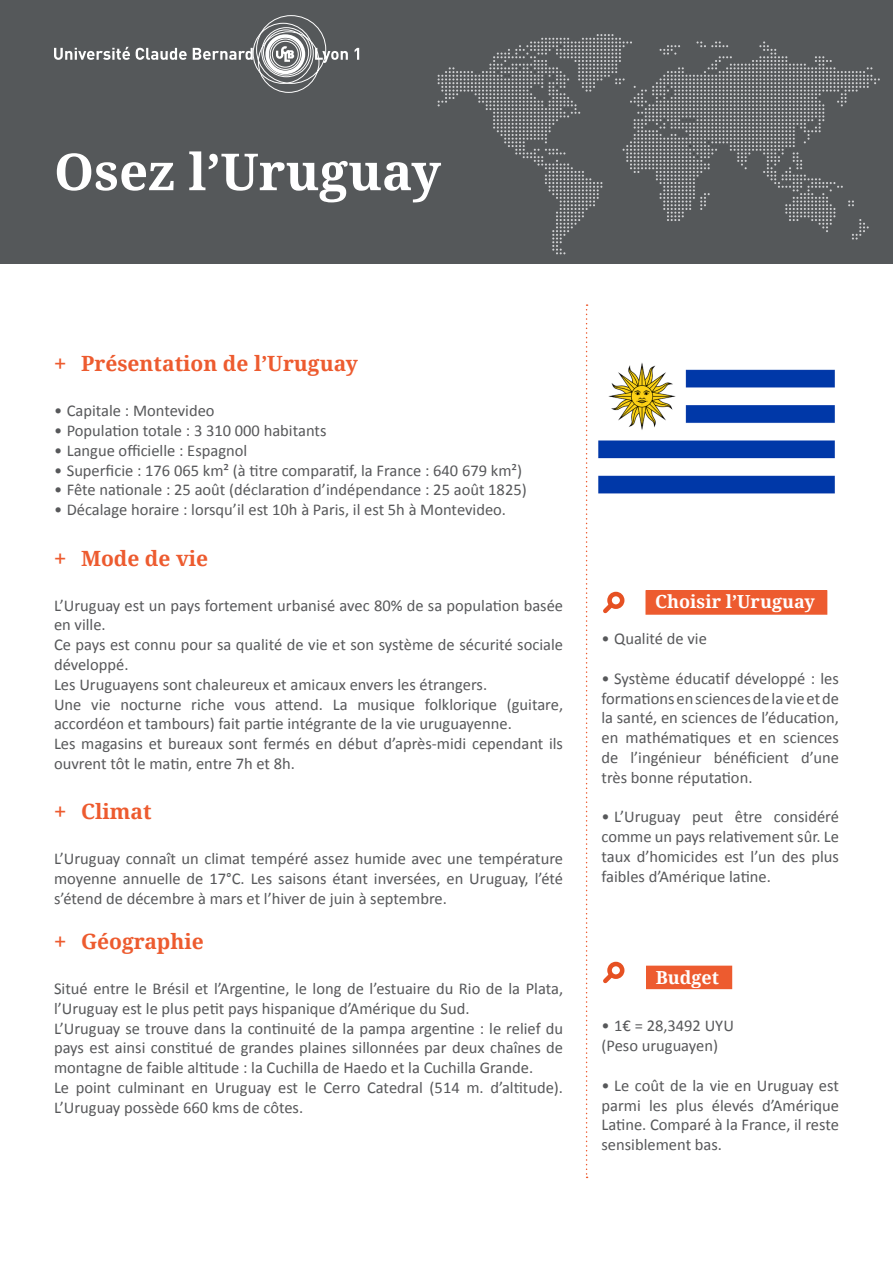
<style>
.page{position:relative;width:893px;height:1263px;background:#fff}
.page>*{position:absolute;margin:0;border:0;box-sizing:border-box;transform-origin:0 0}
.t1{font:700 51px "Droid Serif";color:#fff}
.t2{font:700 21px "Droid Serif";color:#ed5b2f}
.t3{font:700 18px "Droid Serif";color:#fff}
.Texte{font:16.5px/19.8px "Calibri";color:#57585a}
.Liste_puces{font:16.5px "Calibri";color:#57585a}
.s1{font-family:"Arial";font-weight:400}
</style>
<div class="page">
<div style="left:0;top:0;width:893px;height:264px;background:#55585a"></div>
<svg style="left:438px;top:34px;width:442px;height:220px"></svg>
<svg style="left:54px;top:47px;width:76px;height:13px"></svg>
<svg style="left:136px;top:48px;width:51px;height:12px"></svg>
<svg style="left:355px;top:48px;width:4px;height:12px"></svg>
<svg style="left:193px;top:15px;width:155px;height:78px"></svg>
<div style="left:646px;top:591px;width:181px;height:23px;background:#ed5b2f"></div>
<div style="left:645px;top:590px;width:182px;height:25px;border:1px solid #ed5b2f"></div>
<svg style="left:586px;top:304px;width:2px;height:874px"></svg>
<div style="left:607px;top:592px;width:17px;height:17px;border:5px solid #e65123;border-radius:50%"></div>
<svg style="left:603px;top:599px;width:14px;height:15px"></svg>
<img style="left:598px;top:362px;width:237px;height:132px">
<div style="left:607px;top:962px;width:17px;height:17px;border:5px solid #e65123;border-radius:50%"></div>
<svg style="left:603px;top:969px;width:14px;height:15px"></svg>
<div style="left:647px;top:966px;width:85px;height:22px;background:#ed5b2f"></div>
<div style="left:646px;top:966px;width:86px;height:23px;border:1px solid #ed5b2f"></div>
<p class="t1" style="left:54px;top:136px;width:389px">Osez l’Uruguay</p>
<p class="t2" style="left:54px;top:349px;width:306px"><span class="s1">+</span> Présentation de l’Uruguay</p>
<p class="Texte" style="left:54px;top:401px;width:162px">• Capitale : Montevideo</p>
<p class="Texte" style="left:54px;top:421px;width:274px">• Population totale : 3 310 000 habitants</p>
<p class="Texte" style="left:54px;top:440px;width:195px">• Langue officielle : Espagnol</p>
<p class="Texte" style="left:54px;top:460px;width:470px">• Superficie : 176 065 km² (à titre comparatif, la France : 640 679 km²)</p>
<p class="Texte" style="left:54px;top:480px;width:474px">• Fête nationale : 25 août (déclaration d’indépendance : 25 août 1825)</p>
<p class="Texte" style="left:54px;top:500px;width:454px">• Décalage horaire : lorsqu’il est 10h à Paris, il est 5h à Montevideo.</p>
<p class="t2" style="left:54px;top:543px;width:156px"><span class="s1">+</span> Mode de vie</p>
<p class="Texte" style="left:54px;top:595px;width:511px">L’Uruguay est un pays fortement urbanisé avec 80% de sa population basée en ville.</p>
<p class="Texte" style="left:54px;top:635px;width:511px">Ce pays est connu pour sa qualité de vie et son système de sécurité sociale développé.</p>
<p class="Texte" style="left:54px;top:674px;width:435px">Les Uruguayens sont chaleureux et amicaux envers les étrangers.</p>
<p class="Texte" style="left:54px;top:694px;width:511px">Une vie nocturne riche vous attend. La musique folklorique (guitare, accordéon et tambours) fait partie intégrante de la vie uruguayenne.</p>
<p class="Texte" style="left:54px;top:734px;width:511px">Les magasins et bureaux sont fermés en début d’après-midi cependant ils ouvrent tôt le matin, entre 7h et 8h.</p>
<p class="t2" style="left:54px;top:797px;width:99px"><span class="s1">+</span> Climat</p>
<p class="Texte" style="left:54px;top:849px;width:511px;text-align:justify">L’Uruguay connaît un climat tempéré assez humide avec une température moyenne annuelle de 17°C. Les saisons étant inversées, en Uruguay, l’été s’étend de décembre à mars et l’hiver de juin à septembre.</p>
<p class="t2" style="left:54px;top:927px;width:151px"><span class="s1">+</span> Géographie</p>
<p class="Texte" style="left:54px;top:979px;width:511px">Situé entre le Brésil et l’Argentine, le long de l’estuaire du Rio de la Plata, l’Uruguay est le plus petit pays hispanique d’Amérique du Sud.</p>
<p class="Texte" style="left:54px;top:1018px;width:511px;text-align:justify">L’Uruguay se trouve dans la continuité de la pampa argentine : le relief du pays est ainsi constitué de grandes plaines sillonnées par deux chaînes de montagne de faible altitude : la Cuchilla de Haedo et la Cuchilla Grande.</p>
<p class="Texte" style="left:54px;top:1078px;width:511px">Le point culminant en Uruguay est le Cerro Catedral (514 m. d’altitude).<br>L’Uruguay possède 660 kms de côtes.</p>
<p class="t3" style="left:655px;top:589px;width:161px">Choisir l’Uruguay</p>
<p class="Texte" style="left:601px;top:629px;width:107px">• Qualité de vie</p>
<p class="Texte" style="left:601px;top:668px;width:239px;text-align:justify">• Système éducatif développé : les formationsensciencesdelavieetde la santé, en sciences de l’éducation, en mathématiques et en sciences de l’ingénieur bénéficient d’une très bonne réputation.</p>
<p class="Texte" style="left:601px;top:807px;width:239px;text-align:justify">• L’Uruguay peut être considéré comme un pays relativement sûr. Le taux d’homicides est l’un des plus faibles d’Amérique latine.</p>
<p class="t3" style="left:656px;top:964px;width:65px">Budget</p>
<p class="Texte" style="left:601px;top:1016px;width:134px">• 1€ = 28,3492 UYU</p>
<p class="Liste_puces" style="left:601px;top:1035px;width:118px">(Peso uruguayen)</p>
<p class="Texte" style="left:601px;top:1075px;width:239px;text-align:justify">• Le coût de la vie en Uruguay est parmi les plus élevés d’Amérique Latine. Comparé à la France, il reste sensiblement bas.</p>
</div>
